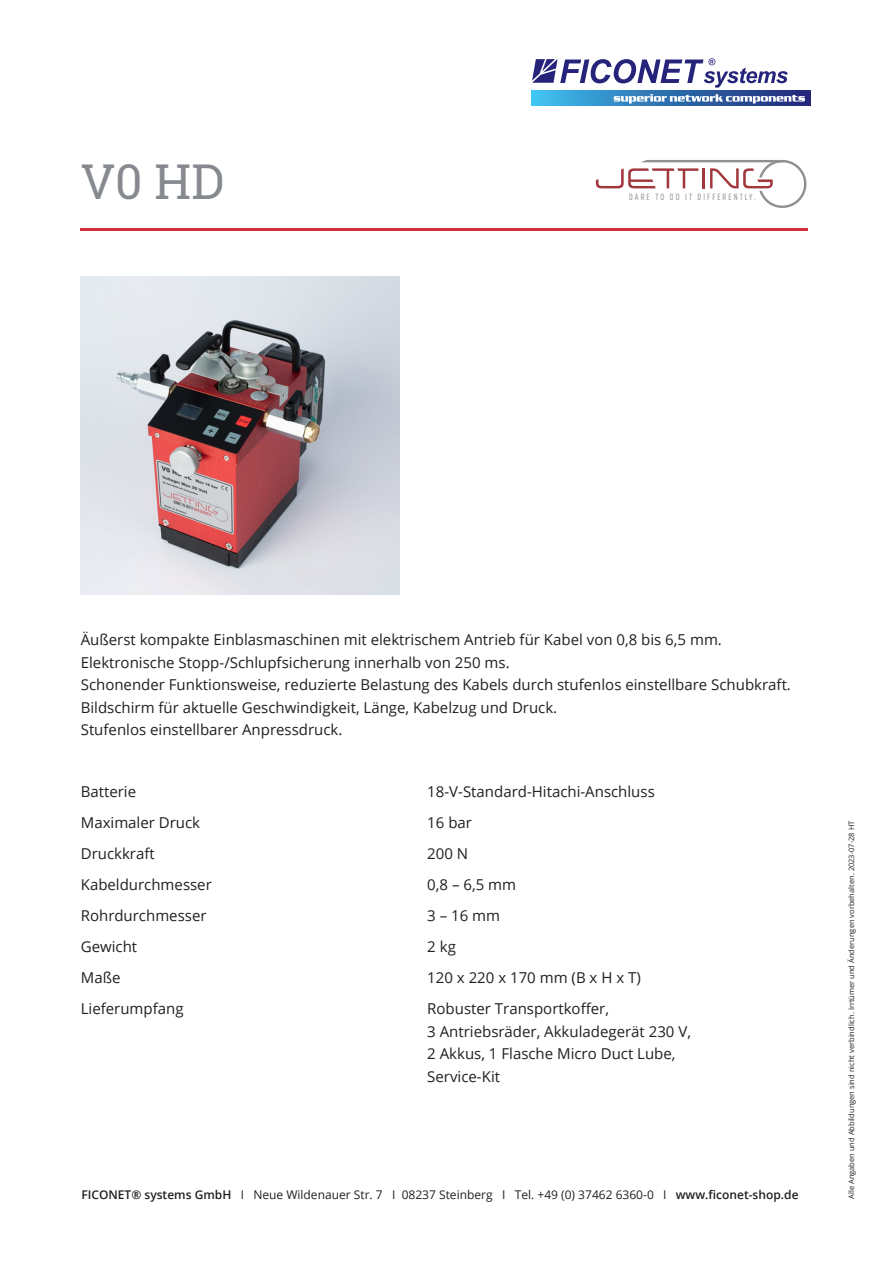
<style>
.page{position:relative;width:893px;height:1263px;background:#fff}
.page>*{position:absolute;margin:0;border:0;box-sizing:border-box;transform-origin:0 0}
.t1{font:48px "Roboto Slab";color:#868a8e}
.t2{font:15px/22.5px "Open Sans";color:#231f20}
.t3{font:12px "Open Sans";color:#231f20}
.t4{font:extra-condensed 9.15px "Saira";letter-spacing:.23em;color:#8e9091}
.t5{font:7.5px "Open Sans";color:#231f20}
.s1{font-weight:600}
</style>
<div class="page">
<hr style="left:81px;top:228px;width:727px;height:2px;background:#d52f3c">
<svg style="left:596px;top:160px;width:210px;height:48px"></svg>
<svg style="left:531px;top:91px;width:279px;height:14px"></svg>
<svg style="left:614px;top:94px;width:191px;height:10px"></svg>
<svg style="left:532px;top:58px;width:256px;height:30px"></svg>
<img style="left:81px;top:276px;width:318px;height:319px">
<p class="t1" style="left:81px;top:149px;width:145px">V0 HD</p>
<p class="t4" style="left:629px;top:190px;width:128px">DARE TO DO IT DIFFERENTLY.</p>
<p class="t2" style="left:81px;top:628px;width:643px">Äußerst kompakte Einblasmaschinen mit elektrischem Antrieb für Kabel von 0,8 bis 6,5 mm.</p>
<p class="t2" style="left:81px;top:651px;width:430px">Elektronische Stopp-/Schlupfsicherung innerhalb von 250 ms.</p>
<p class="t2" style="left:81px;top:673px;width:712px">Schonender Funktionsweise, reduzierte Belastung des Kabels durch stufenlos einstellbare Schubkraft.</p>
<p class="t2" style="left:81px;top:696px;width:478px">Bildschirm für aktuelle Geschwindigkeit, Länge, Kabelzug und Druck.</p>
<p class="t2" style="left:81px;top:718px;width:263px">Stufenlos einstellbarer Anpressdruck.</p>
<p class="t2" style="left:81px;top:780px;width:57px">Batterie</p>
<p class="t2" style="left:427px;top:780px;width:229px">18-V-Standard-Hitachi-Anschluss</p>
<p class="t2" style="left:81px;top:811px;width:121px">Maximaler Druck</p>
<p class="t2" style="left:427px;top:811px;width:46px">16 bar</p>
<p class="t2" style="left:81px;top:842px;width:75px">Druckkraft</p>
<p class="t2" style="left:427px;top:842px;width:42px">200 N</p>
<p class="t2" style="left:81px;top:873px;width:133px">Kabeldurchmesser</p>
<p class="t2" style="left:427px;top:873px;width:90px">0,8 – 6,5 mm</p>
<p class="t2" style="left:81px;top:904px;width:127px">Rohrdurchmesser</p>
<p class="t2" style="left:427px;top:904px;width:74px">3 – 16 mm</p>
<p class="t2" style="left:81px;top:935px;width:58px">Gewicht</p>
<p class="t2" style="left:427px;top:935px;width:30px">2 kg</p>
<p class="t2" style="left:81px;top:966px;width:41px">Maße</p>
<p class="t2" style="left:427px;top:966px;width:215px">120 x 220 x 170 mm (B x H x T)</p>
<p class="t2" style="left:81px;top:997px;width:104px">Lieferumpfang</p>
<p class="t2" style="left:427px;top:997px;width:265px">Robuster Transportkoffer,<br>3 Antriebsräder, Akkuladegerät 230 V,<br>2 Akkus, 1 Flasche Micro Duct Lube,<br>Service-Kit</p>
<p class="t3" style="left:81px;top:1186px;width:719px"><span class="s1">FICONET® systems GmbH</span> I Neue Wildenauer Str. 7 I 08237 Steinberg I Tel. +49 (0) 37462 6360-0 I <span class="s1">www.ficonet-shop.de</span></p>
<p class="t5" style="left:846px;top:1199px;width:380px;rotate:-90deg">Alle Angaben und Abbildungen sind nicht verbindlich. Irrtümer und Änderungen vorbehalten. 2023-07-28 HT</p>
</div>
